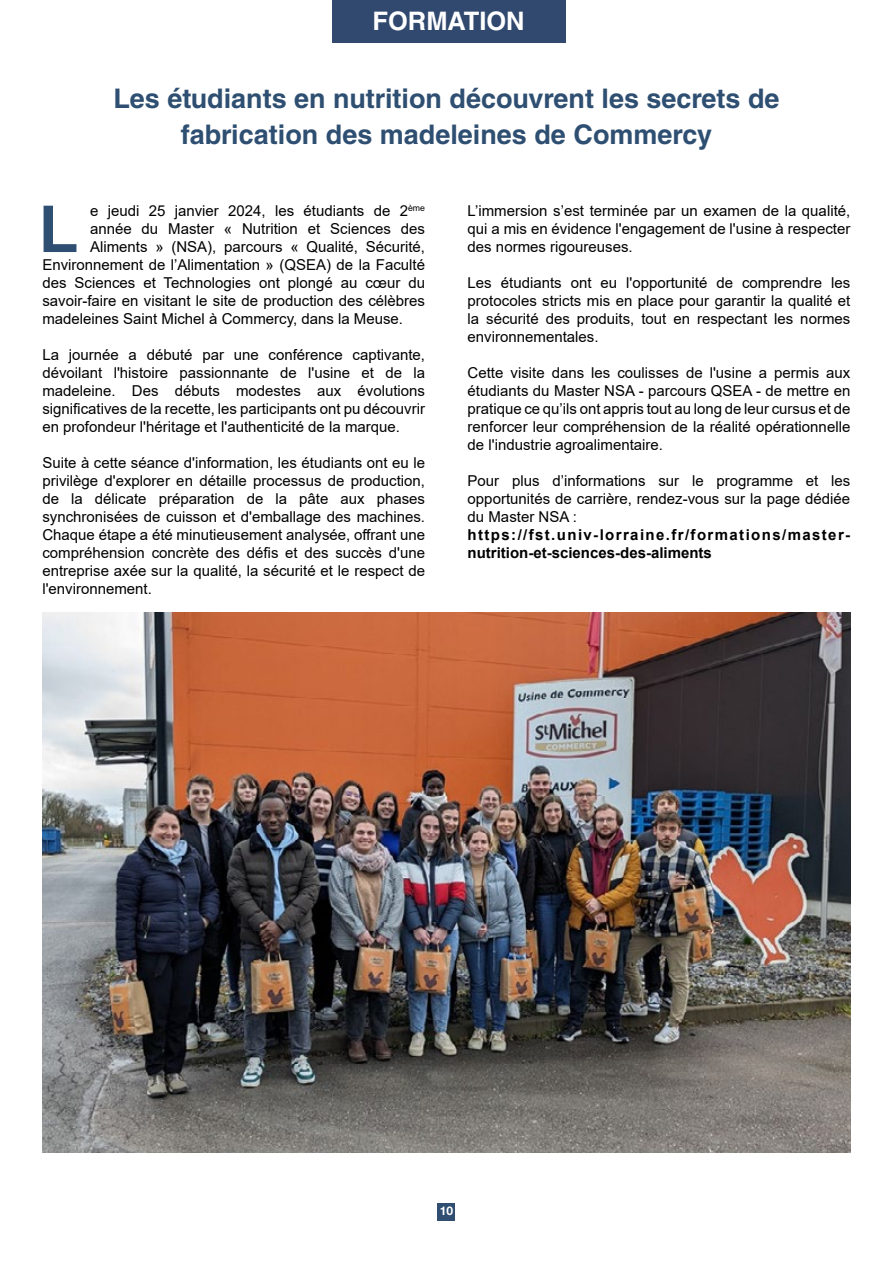
<style>
.page{position:relative;width:893px;height:1263px;background:#fff}
.page>*{position:absolute;margin:0;border:0;box-sizing:border-box;transform-origin:0 0}
.t1{font:700 65.25px "Arial";color:#2e4f71}
.t2{font:700 27px/36px "Helvetica LT Std";color:#2e4f71;text-align:center}
.t3{font:700 25.5px "Helvetica LT Std";color:#fff}
.t4{font:15px/18px "Arial";color:#000;text-align:justify}
.t5{font:700 15px/18px "Arial";letter-spacing:.095em;color:#000}
.t6{font:700 12px "Helvetica Neue LT Std";color:#fff}
</style>
<div class="page">
<div style="left:438px;top:1203px;width:17px;height:17px;background:#2f4e71"></div>
<img style="left:43px;top:612px;width:807px;height:540px">
<div style="left:332px;top:0;width:234px;height:43px;background:#31496e"></div>
<h3 class="t3" style="left:373px;top:6px;width:154px">FORMATION</h3>
<h2 class="t2" style="left:113px;top:80px;width:668px">Les étudiants en nutrition découvrent les secrets de fabrication des madeleines de Commercy</h2>
<h1 class="t1" style="left:39px;top:183px;width:41px">L</h1>
<p class="t4" style="left:90px;top:202px;width:337px">e jeudi 25 janvier 2024, les étudiants de 2<sup>ème</sup></p>
<p class="t4" style="left:90px;top:220px;width:337px">année du Master « Nutrition et Sciences des</p>
<p class="t4" style="left:90px;top:238px;width:337px">Aliments » (NSA), parcours « Qualité, Sécurité,</p>
<p class="t4" style="left:42px;top:256px;width:384px">Environnement de l’Alimentation » (QSEA) de la Faculté</p>
<p class="t4" style="left:42px;top:274px;width:384px">des Sciences et Technologies ont plongé au cœur du</p>
<p class="t4" style="left:42px;top:292px;width:384px">savoir-faire en visitant le site de production des célèbres</p>
<p class="t4" style="left:42px;top:310px;width:362px">madeleines Saint Michel à Commercy, dans la Meuse.</p>
<p class="t4" style="left:42px;top:346px;width:384px">La journée a débuté par une conférence captivante, dévoilant l'histoire passionnante de l'usine et de la madeleine. Des débuts modestes aux évolutions significatives de la recette, les participants ont pu découvrir en profondeur l'héritage et l'authenticité de la marque.</p>
<p class="t4" style="left:42px;top:454px;width:384px">Suite à cette séance d'information, les étudiants ont eu le privilège d'explorer en détaille processus de production, de la délicate préparation de la pâte aux phases synchronisées de cuisson et d'emballage des machines.<br>Chaque étape a été minutieusement analysée, offrant une compréhension concrète des défis et des succès d'une entreprise axée sur la qualité, la sécurité et le respect de l'environnement.</p>
<p class="t4" style="left:468px;top:202px;width:384px">L’immersion s’est terminée par un examen de la qualité, qui a mis en évidence l'engagement de l'usine à respecter des normes rigoureuses.</p>
<p class="t4" style="left:468px;top:274px;width:384px">Les étudiants ont eu l'opportunité de comprendre les protocoles stricts mis en place pour garantir la qualité et la sécurité des produits, tout en respectant les normes environnementales.</p>
<p class="t4" style="left:468px;top:364px;width:384px">Cette visite dans les coulisses de l'usine a permis aux étudiants du Master NSA - parcours QSEA - de mettre en pratique ce qu’ils ont appris tout au long de leur cursus et de renforcer leur compréhension de la réalité opérationnelle de l'industrie agroalimentaire.</p>
<p class="t4" style="left:468px;top:472px;width:384px">Pour plus d’informations sur le programme et les opportunités de carrière, rendez-vous sur la page dédiée du Master NSA :</p>
<p class="t5" style="left:468px;top:526px;width:384px">https://fst.univ-lorraine.fr/formations/master&shy;nutrition-et-sciences-des-aliments</p>
<p class="t6" style="left:440px;top:1204px;width:15px">10</p>
</div>
